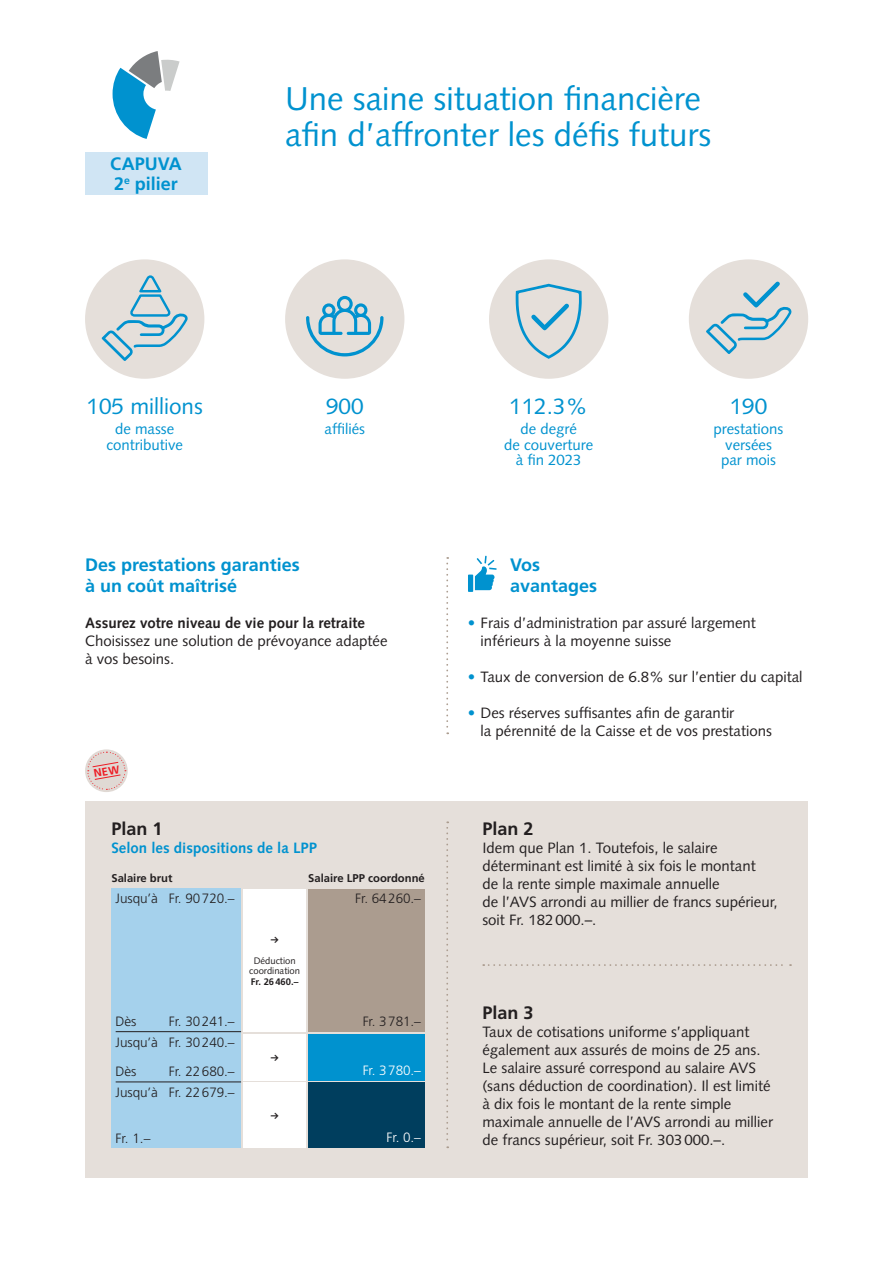
<style>
.page{position:relative;width:893px;height:1263px;background:#fff}
.page>*{position:absolute;margin:0;border:0;box-sizing:border-box;transform-origin:0 0}
.t1{font:33px/36px "Syntax LT Std";color:#0092cf}
.t2{font:22.5px "Syntax LT Std";color:#0092cf}
.t3{font:700 18px/21px "Frutiger LT Std";color:#0092cf}
.t4{font:700 18px "Frutiger LT Std";color:#231f20}
.t5{font:15px/18px "Syntax LT Std";color:#231f20}
.t6{font:15px/15.8px "Syntax LT Std";color:#0092cf;text-align:center}
.t7{font:700 15px "Syntax LT Std";color:#231f20}
.t8{font:700 15px "Syntax LT Std";color:#0092cf}
.t9{font:300 13.5px "Frutiger LT Std";letter-spacing:-.005em;color:#231f20}
.t10{font:300 13.5px "Frutiger LT Std";letter-spacing:-.005em;color:#fff}
.t11{font:700 11.25px "Frutiger LT Std";color:#231f20}
.t12{font:9.45px/10.5px "Syntax LT Std";color:#231f20;text-align:center}
.t13{font:700 9.45px "Frutiger LT Std";color:#231f20}
.t14{font:700 9px "Proba Pro";color:#231f20}
.s1{color:#0092cf}
</style>
<div class="page">
<div style="left:85px;top:259px;width:119px;height:120px;background:#e5dfda;border-radius:50%"></div>
<div style="left:285px;top:259px;width:119px;height:120px;background:#e5dfda;border-radius:50%"></div>
<svg style="left:102px;top:275px;width:86px;height:86px"></svg>
<svg style="left:446px;top:557px;width:2px;height:177px"></svg>
<div style="left:468px;top:574px;width:5px;height:18px;background:#0092cf"></div>
<svg style="left:475px;top:556px;width:22px;height:34px"></svg>
<svg style="left:306px;top:296px;width:77px;height:60px"></svg>
<div style="left:85px;top:801px;width:723px;height:377px;background:#e5dfda"></div>
<svg style="left:446px;top:821px;width:2px;height:327px"></svg>
<svg style="left:483px;top:964px;width:308px;height:2px"></svg>
<div style="left:689px;top:259px;width:119px;height:120px;background:#e5dfda;border-radius:50%"></div>
<svg style="left:706px;top:282px;width:86px;height:72px"></svg>
<div style="left:489px;top:259px;width:119px;height:120px;background:#e5dfda;border-radius:50%"></div>
<div style="left:111px;top:889px;width:130px;height:259px;background:#a5d1ec"></div>
<div style="left:308px;top:889px;width:117px;height:143px;background:#ab9c8f"></div>
<div style="left:308px;top:1034px;width:117px;height:46px;background:#0092cf"></div>
<div style="left:308px;top:1083px;width:117px;height:65px;background:#003e5e"></div>
<hr style="left:116px;top:1082px;width:125px;height:1px;background:#231f20">
<hr style="left:116px;top:1031px;width:125px;height:1px;background:#231f20">
<div style="left:243px;top:1034px;width:63px;height:46px;background:#fff"></div>
<div style="left:243px;top:889px;width:63px;height:143px;background:#fff"></div>
<div style="left:243px;top:1083px;width:63px;height:65px;background:#fff"></div>
<svg style="left:516px;top:284px;width:66px;height:75px"></svg>
<div style="left:85px;top:152px;width:122px;height:43px;background:#d0e5f4"></div>
<svg style="left:113px;top:51px;width:67px;height:88px"></svg>
<div style="left:85px;top:749px;width:43px;height:43px;background:#e0d9d4;border-radius:50%"></div>
<svg style="left:87px;top:751px;width:39px;height:39px"></svg>
<p class="t3" style="left:110px;top:155px;width:73px;line-height:19.5px">CAPUVA<br>2<sup>e</sup> pilier</p>
<h2 class="t2" style="left:87px;top:395px;width:118px">105 millions</h2>
<p class="t6" style="left:106px;top:421px;width:78px">de masse contributive</p>
<h1 class="t1" style="left:285px;top:82px;width:428px">Une saine situation financière afin d’affronter les défis futurs</h1>
<h2 class="t2" style="left:326px;top:395px;width:39px">900</h2>
<p class="t6" style="left:324px;top:421px;width:42px">affiliés</p>
<h2 class="t2" style="left:509px;top:395px;width:80px">112.3%</h2>
<p class="t6" style="left:504px;top:421px;width:91px">de degré<br>de couverture à fin 2023</p>
<h2 class="t2" style="left:730px;top:395px;width:39px">190</h2>
<p class="t6" style="left:714px;top:421px;width:71px">prestations versées par mois</p>
<p class="t3" style="left:85px;top:555px;width:216px">Des prestations garanties à un coût maîtrisé</p>
<p class="t7" style="left:85px;top:615px;width:282px">Assurez votre niveau de vie pour la retraite</p>
<p class="t5" style="left:85px;top:632px;width:304px">Choisissez une solution de prévoyance adaptée à vos besoins.</p>
<p class="t4" style="left:111px;top:820px;width:53px">Plan 1</p>
<p class="t8" style="left:111px;top:840px;width:207px">Selon les dispositions de la LPP</p>
<p class="t11" style="left:111px;top:873px;width:63px">Salaire brut</p>
<p class="t11" style="left:308px;top:873px;width:118px">Salaire LPP coordonné</p>
<p class="t9" style="left:116px;top:892px;width:121px">Jusqu’à Fr. 90 720.–</p>
<p class="t9" style="left:355px;top:892px;width:67px">Fr. 64 260.–</p>
<p class="t14" style="left:270px;top:933px;width:10px">→</p>
<p class="t12" style="left:249px;top:955px;width:52px">Déduction coordination</p>
<p class="t13" style="left:251px;top:977px;width:49px">Fr. 26 460.–</p>
<p class="t9" style="left:116px;top:1015px;width:22px">Dès</p>
<p class="t9" style="left:169px;top:1015px;width:67px">Fr. 30 241.–</p>
<p class="t9" style="left:363px;top:1015px;width:60px">Fr. 3 781.–</p>
<p class="t10" style="left:363px;top:1063px;width:60px">Fr. 3 780.–</p>
<p class="t9" style="left:116px;top:1035px;width:121px">Jusqu’à Fr. 30 240.–</p>
<p class="t14" style="left:270px;top:1051px;width:10px">→</p>
<p class="t9" style="left:116px;top:1065px;width:22px">Dès</p>
<p class="t9" style="left:169px;top:1065px;width:67px">Fr. 22 680.–</p>
<p class="t9" style="left:116px;top:1086px;width:121px">Jusqu’à Fr. 22 679.–</p>
<p class="t9" style="left:116px;top:1132px;width:36px">Fr. 1.–</p>
<p class="t14" style="left:270px;top:1109px;width:10px">→</p>
<p class="t10" style="left:387px;top:1131px;width:36px">Fr. 0.–</p>
<p class="t3" style="left:510px;top:555px;width:89px">Vos avantages</p>
<p class="t5" style="left:480px;top:614px;width:277px;text-indent:-13px"><span class="s1">•</span> Frais d’administration par assuré largement inférieurs à la moyenne suisse</p>
<p class="t5" style="left:468px;top:668px;width:336px"><span class="s1">•</span> Taux de conversion de 6.8% sur l’entier du capital</p>
<p class="t5" style="left:480px;top:704px;width:293px;text-indent:-13px"><span class="s1">•</span> Des réserves suffisantes afin de garantir<br>la pérennité de la Caisse et de vos prestations</p>
<p class="t4" style="left:482px;top:820px;width:53px">Plan 2</p>
<p class="t5" style="left:482px;top:839px;width:297px">Idem que Plan 1. Toutefois, le salaire déterminant est limité à six fois le montant<br>de la rente simple maximale annuelle<br>de l’AVS arrondi au millier de francs supérieur, soit Fr. 182 000.–.</p>
<p class="t4" style="left:482px;top:1003px;width:53px">Plan 3</p>
<p class="t5" style="left:482px;top:1023px;width:292px">Taux de cotisations uniforme s’appliquant également aux assurés de moins de 25 ans.<br>Le salaire assuré correspond au salaire AVS (sans déduction de coordination). Il est limité à dix fois le montant de la rente simple maximale annuelle de l’AVS arrondi au millier de francs supérieur, soit Fr. 303 000.–.</p>
</div>
